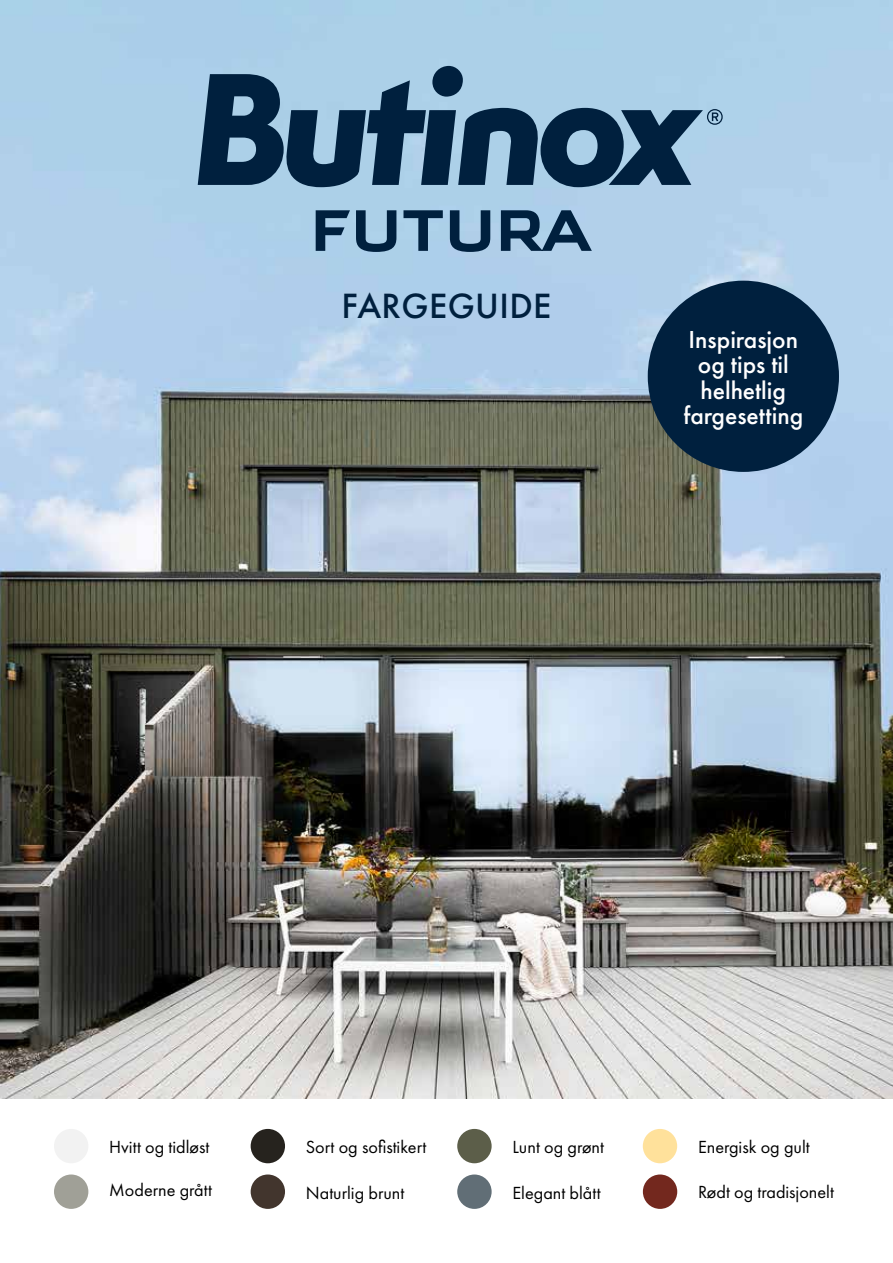
<style>
.page{position:relative;width:893px;height:1263px;background:#fff}
.page>*{position:absolute;margin:0;border:0;box-sizing:border-box;transform-origin:0 0}
.t1{font:500 36.45px "Futura PT";letter-spacing:.01em;color:#00203e}
.t2{font:500 25.5px/25.5px "Futura PT";color:#fff;text-align:center}
.t3{font:18.15px "Futura PT";color:#000}
</style>
<div class="page">
<img style="left:0;top:0;width:893px;height:1099px">
<div style="left:251px;top:1174px;width:34px;height:35px;background:#42352d;border-radius:50%"></div>
<div style="left:457px;top:1174px;width:35px;height:35px;background:#616e76;border-radius:50%"></div>
<div style="left:54px;top:1174px;width:34px;height:35px;background:#a0a097;border-radius:50%"></div>
<div style="left:251px;top:1129px;width:34px;height:34px;background:#26231e;border-radius:50%"></div>
<div style="left:643px;top:1174px;width:34px;height:35px;background:#73281e;border-radius:50%"></div>
<div style="left:643px;top:1129px;width:34px;height:34px;background:#ffe19b;border-radius:50%"></div>
<div style="left:54px;top:1129px;width:34px;height:34px;background:#f2f2f2;border-radius:50%"></div>
<div style="left:457px;top:1129px;width:35px;height:34px;background:#5c5e49;border-radius:50%"></div>
<svg style="left:316px;top:210px;width:276px;height:42px;background:#61829e"></svg>
<svg style="left:198px;top:66px;width:525px;height:121px;background:#5b7d97"></svg>
<div style="left:648px;top:281px;width:191px;height:191px;background:#00203e;border-radius:50%"></div>
<h1 class="t1" style="left:341px;top:284px;width:211px">FARGEGUIDE</h1>
<h2 class="t2" style="left:683px;top:326px;width:121px">Inspirasjon og tips til helhetlig fargesetting</h2>
<p class="t3" style="left:306px;top:1136px;width:122px">Sort og sofistikert</p>
<p class="t3" style="left:109px;top:1136px;width:102px">Hvitt og tidløst</p>
<p class="t3" style="left:512px;top:1136px;width:93px">Lunt og grønt</p>
<p class="t3" style="left:698px;top:1136px;width:113px">Energisk og gult</p>
<p class="t3" style="left:512px;top:1182px;width:90px">Elegant blått</p>
<p class="t3" style="left:109px;top:1179px;width:104px">Moderne grått</p>
<p class="t3" style="left:306px;top:1182px;width:100px">Naturlig brunt</p>
<p class="t3" style="left:698px;top:1181px;width:137px">Rødt og tradisjonelt</p>
</div>
